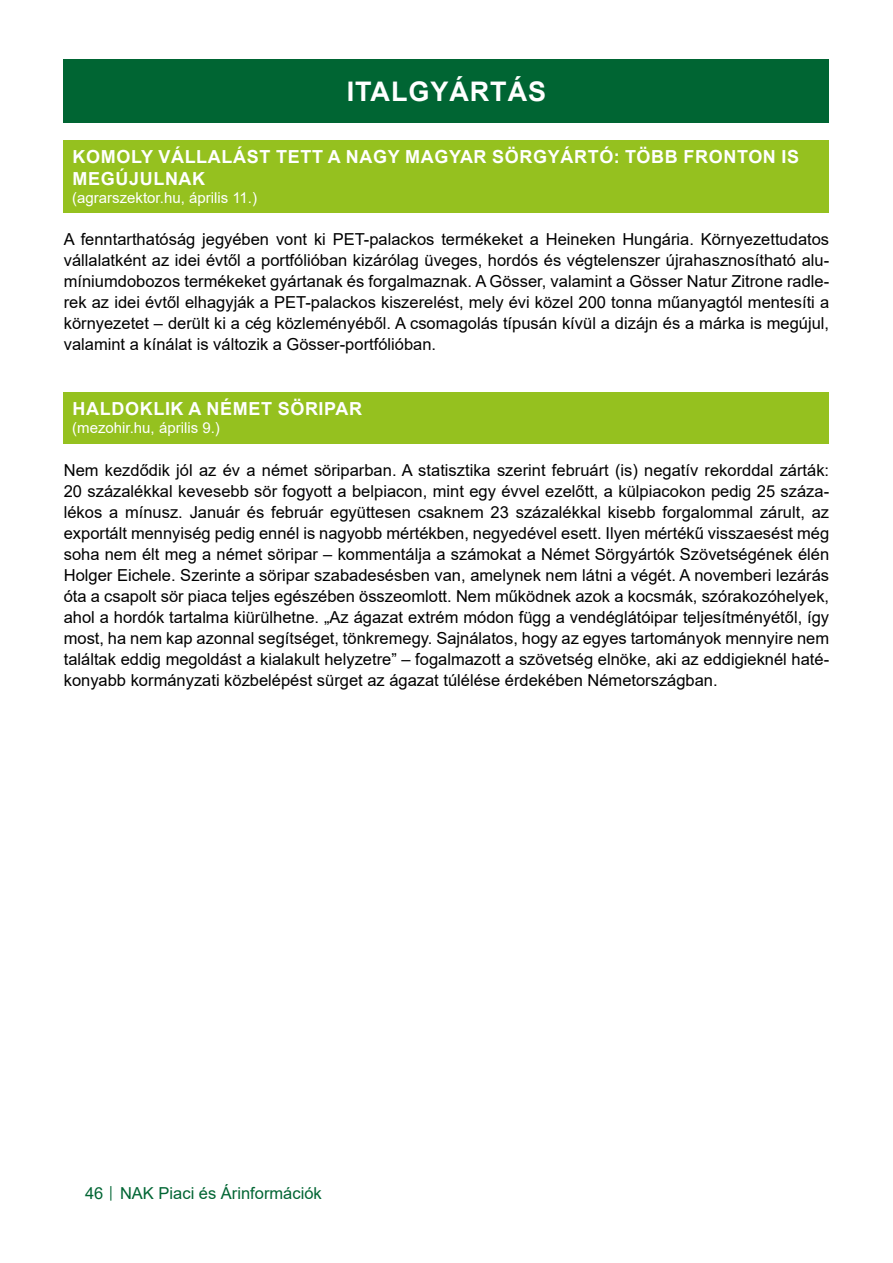
<style>
.page{position:relative;width:893px;height:1263px;background:#fff}
.page>*{position:absolute;margin:0;border:0;box-sizing:border-box;transform-origin:0 0}
.Cím_01{font:700 27px "Arial";letter-spacing:.035em;color:#fff}
.Cím_02{font:700 18px/21.6px "Arial";letter-spacing:.035em;color:#fff}
.Szoveg{font:16.5px/21px "Arial";color:#000;text-align:justify}
.t1{font:16.5px "Arial";color:#006533}
.Cím_03{font:15px "Arial";color:#fff}
.s1{font-size:12px}
</style>
<div class="page">
<div style="left:64px;top:60px;width:765px;height:63px;background:#006533"></div>
<div style="left:64px;top:140px;width:765px;height:73px;background:#95c11f"></div>
<div style="left:64px;top:392px;width:765px;height:51px;background:#95c11f"></div>
<p class="Cím_01" style="left:347px;top:73px;width:201px">ITALGYÁRTÁS</p>
<p class="Cím_02" style="left:73px;top:146px;width:728px">KOMOLY VÁLLALÁST TETT A NAGY MAGYAR SÖRGYÁRTÓ: TÖBB FRONTON IS<br>MEGÚJULNAK</p>
<p class="Cím_03" style="left:72px;top:187px;width:186px">(agrarszektor.hu, április 11.)</p>
<p class="Szoveg" style="left:64px;top:229px;width:767px">A fenntarthatóság jegyében vont ki PET-palackos termékeket a Heineken Hungária. Környezettudatos vállalatként az idei évtől a portfólióban kizárólag üveges, hordós és végtelenszer újrahasznosítható alu&shy;míniumdobozos termékeket gyártanak és forgalmaznak. A Gösser, valamint a Gösser Natur Zitrone radle&shy;rek az idei évtől elhagyják a PET-palackos kiszerelést, mely évi közel 200 tonna műanyagtól mentesíti a környezetet – derült ki a cég közleményéből. A csomagolás típusán kívül a dizájn és a márka is megújul, valamint a kínálat is változik a Gösser-portfólióban.</p>
<p class="Cím_02" style="left:73px;top:398px;width:291px">HALDOKLIK A NÉMET SÖRIPAR</p>
<p class="Cím_03" style="left:72px;top:418px;width:149px">(mezohir.hu, április 9.)</p>
<p class="Szoveg" style="left:64px;top:460px;width:767px">Nem kezdődik jól az év a német söriparban. A statisztika szerint februárt (is) negatív rekorddal zárták:<br>20 százalékkal kevesebb sör fogyott a belpiacon, mint egy évvel ezelőtt, a külpiacokon pedig 25 száza&shy;lékos a mínusz. Január és február együttesen csaknem 23 százalékkal kisebb forgalommal zárult, az exportált mennyiség pedig ennél is nagyobb mértékben, negyedével esett. Ilyen mértékű visszaesést még soha nem élt meg a német söripar – kommentálja a számokat a Német Sörgyártók Szövetségének élén Holger Eichele. Szerinte a söripar szabadesésben van, amelynek nem látni a végét. A novemberi lezárás óta a csapolt sör piaca teljes egészében összeomlott. Nem működnek azok a kocsmák, szórakozóhelyek, ahol a hordók tartalma kiürülhetne. „Az ágazat extrém módon függ a vendéglátóipar teljesítményétől, így most, ha nem kap azonnal segítséget, tönkremegy. Sajnálatos, hogy az egyes tartományok mennyire nem találtak eddig megoldást a kialakult helyzetre” – fogalmazott a szövetség elnöke, aki az eddigieknél haté&shy;konyabb kormányzati közbelépést sürget az ágazat túlélése érdekében Németországban.</p>
<p class="t1" style="left:85px;top:1182px;width:238px">46 <span class="s1">│</span> NAK Piaci és Árinformációk</p>
</div>
